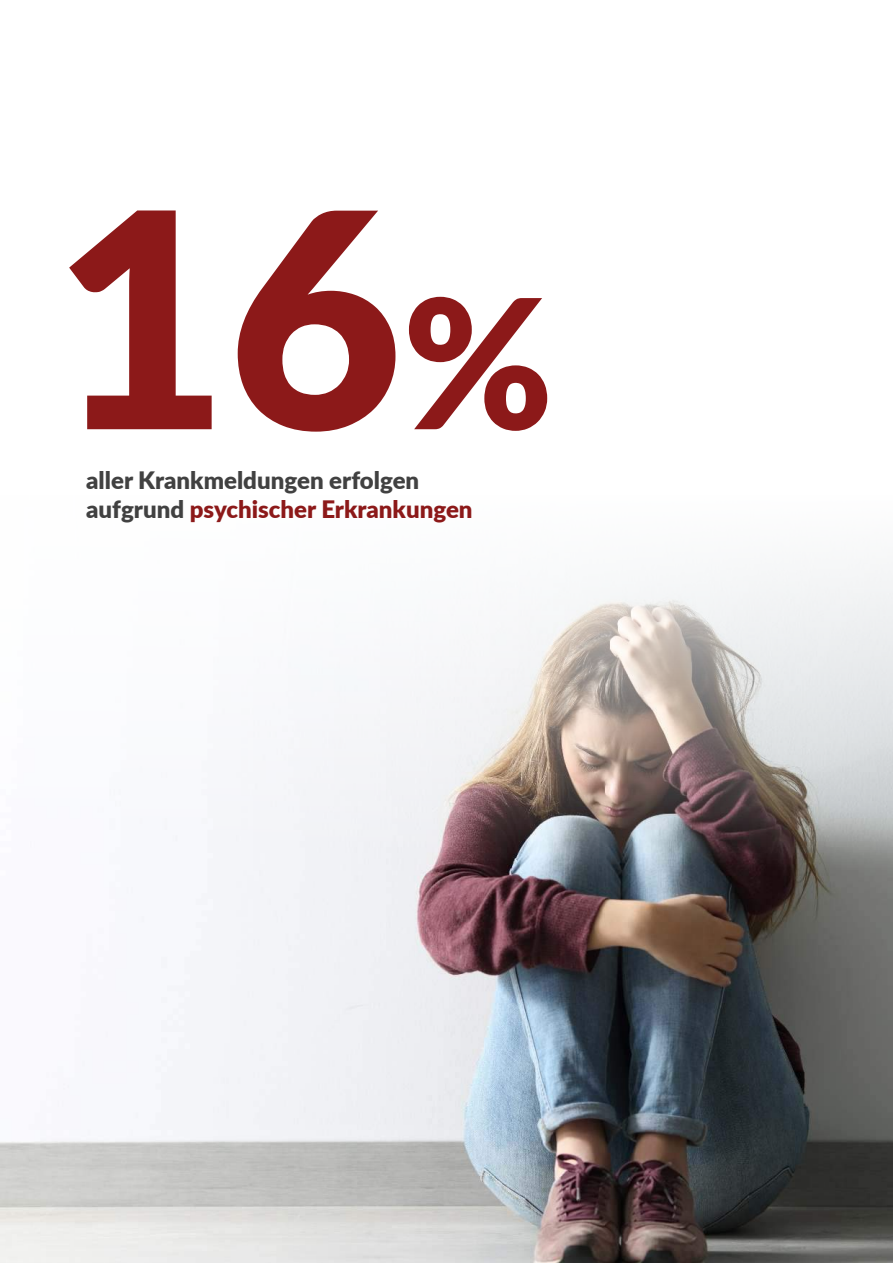
<style>
.page{position:relative;width:893px;height:1263px;background:#fff}
.page>*{position:absolute;margin:0;border:0;box-sizing:border-box;transform-origin:0 0}
.t1{font:900 300px "Lato";color:#8c1919}
.t2{font:900 180px "Lato";color:#8c1919}
.t3{font:900 24px "Lato";color:#8c1919}
.t4{font:900 24px "Lato";color:#414141}
.s1{color:#414141}
</style>
<div class="page">
<img style="left:0;top:568px;width:893px;height:695px">
<h1 class="t1" style="left:54px;top:188px;width:350px">16</h1>
<p class="t4" style="left:86px;top:469px;width:335px">aller Krankmeldungen erfolgen</p>
<h2 class="t2" style="left:403px;top:284px;width:152px">%</h2>
<p class="t3" style="left:86px;top:498px;width:388px"><span class="s1">aufgrund</span> psychischer Erkrankungen</p>
</div>
